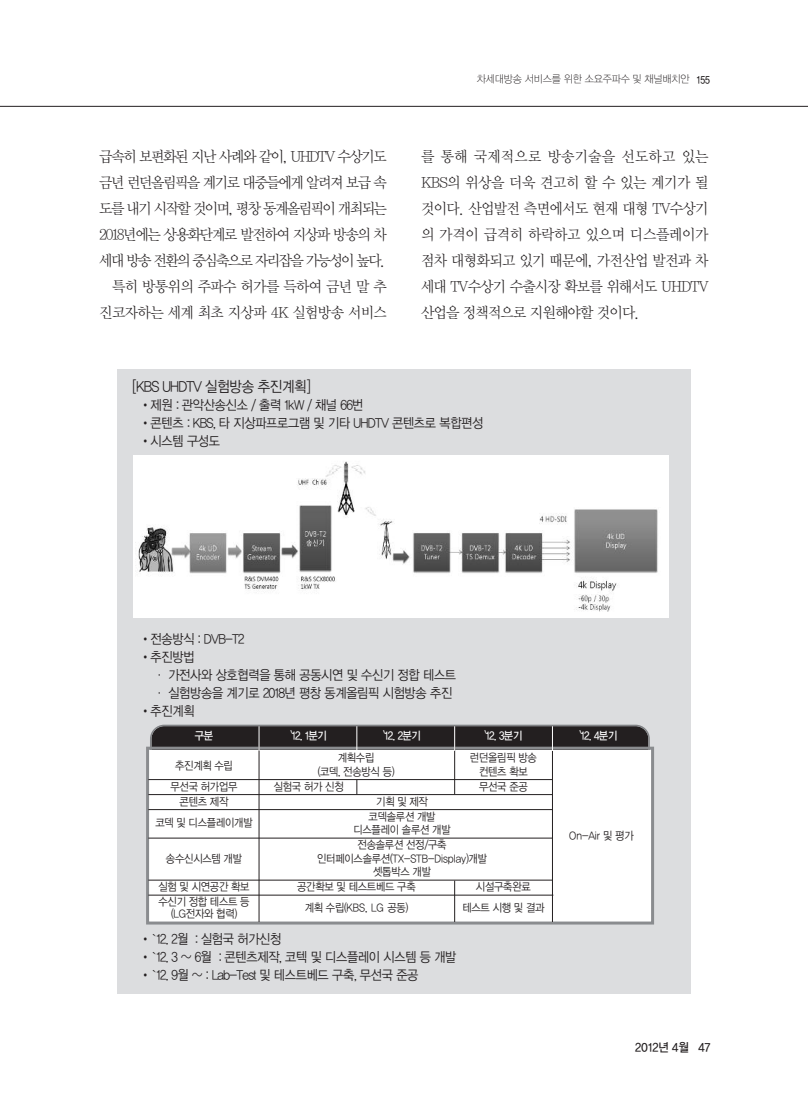
<style>
.page{position:relative;width:808px;height:1106px;background:#fff}
.page>*{position:absolute;margin:0;border:0;box-sizing:border-box;transform-origin:0 0}
.t1{font:15px/26px "YDVY Mj O Std 12";letter-spacing:-.09em;color:#231f20;text-align:right;scale:.95 1}
.t2{font:15px "YDVYGO Std 12";letter-spacing:-.04em;color:#231f20;scale:.9 1}
.t3{font:13.5px/18px "YDVYGO Std 12";letter-spacing:-.02em;color:#231f20;scale:.9 1}
.t4{font:13.5px "YDVYGO Std 12";letter-spacing:-.04em;color:#231f20;scale:.9 1}
.t5{font:12px "YDVYGO Std 13";color:#231f20;scale:.95 1}
.t6{font:11.25px/13.5px "YDVYGO Std 12";letter-spacing:-.02em;color:#231f20;text-align:center;scale:.9 1}
.t7{font:11.25px "YDVYGO Std 13";letter-spacing:-.06em;color:#fff;scale:.9 1}
.t8{font:10.5px "YDVYGO Std 11";letter-spacing:-.015em;color:#231f20;scale:.95 1}
.s1{font-family:"YDVYGO Std 13"}
.s2{font-family:"Times"}
</style>
<div class="page">
<hr style="left:0;top:106px;width:808px;height:1px;background:#231f20">
<div style="left:117px;top:369px;width:573px;height:624px;background:#dcdddf"></div>
<div style="left:133px;top:455px;width:536px;height:163px;background:#fff"></div>
<img style="left:138px;top:461px;width:520px;height:151px">
<div style="left:149px;top:749px;width:502px;height:172px;background:#fff"></div>
<div style="left:146px;top:746px;width:508px;height:178px;border:3px solid #8a8c8f"></div>
<hr style="left:259px;top:726px;width:1px;height:196px;background:#231f20">
<svg style="left:357px;top:780px;width:1px;height:14px"></svg>
<hr style="left:454px;top:726px;width:1px;height:68px;background:#231f20">
<hr style="left:454px;top:880px;width:1px;height:42px;background:#231f20">
<hr style="left:552px;top:726px;width:1px;height:196px;background:#231f20">
<svg style="left:150px;top:724px;width:500px;height:42px"></svg>
<hr style="left:148px;top:779px;width:404px;height:1px;background:#231f20">
<hr style="left:148px;top:794px;width:405px;height:1px;background:#231f20">
<hr style="left:148px;top:809px;width:405px;height:1px;background:#231f20">
<hr style="left:148px;top:837px;width:404px;height:1px;background:#231f20">
<hr style="left:148px;top:879px;width:405px;height:1px;background:#231f20">
<hr style="left:148px;top:894px;width:405px;height:1px;background:#231f20">
<p class="t8" style="left:477px;top:74px;width:247px">차세대방송 서비스를 위한 소요주파수 및 채널배치안 <span class="s1">155</span></p>
<p class="t1" style="left:99px;top:144px;width:304px">급속히 보편화된 지난 사례와 같이, UHDTV 수상기도 금년 런던올림픽을 계기로 대중들에게 알려져 보급 속 도를 내기 시작할 것이며, 평창 동계올림픽이 개최되는<br>2018년에는 상용화단계로 발전하여 지상파 방송의 차 세대 방송 전환의 중심축으로 자리잡을 가능성이 높다. 특히 방통위의 주파수 허가를 득하여 금년 말 추 진코자하는 세계 최초 지상파 4K 실험방송 서비스</p>
<p class="t1" style="left:421px;top:144px;width:304px;text-align:justify">를 통해 국제적으로 방송기술을 선도하고 있는 KBS의 위상을 더욱 견고히 할 수 있는 계기가 될 것이다. 산업발전 측면에서도 현재 대형 TV수상기 의 가격이 급격히 하락하고 있으며 디스플레이가 점차 대형화되고 있기 때문에, 가전산업 발전과 차 세대 TV수상기 수출시장 확보를 위해서도 UHDTV 산업을 정책적으로 지원해야할 것이다.</p>
<p class="t2" style="left:133px;top:379px;width:199px">[KBS UHDTV 실험방송 추진계획]</p>
<p class="t3" style="left:140px;top:396px;width:250px">•제원 : 관악산송신소 / 출력 1kW / 채널 66번</p>
<p class="t3" style="left:140px;top:414px;width:383px">•콘텐츠 : KBS, 타 지상파프로그램 및 기타 UHDTV 콘텐츠로 복합편성</p>
<p class="t3" style="left:140px;top:432px;width:91px">•시스템 구성도</p>
<p class="t4" style="left:140px;top:632px;width:118px">•전송방식 : DVB-T2</p>
<p class="t3" style="left:154px;top:648px;width:337px;text-indent:-14px">•추진방법<br>· 가전사와 상호협력을 통해 공동시연 및 수신기 정합 테스트 · 실험방송을 계기로 2018년 평창 동계올림픽 시험방송 추진</p>
<p class="t3" style="left:140px;top:702px;width:63px">•추진계획</p>
<p class="t7" style="left:195px;top:730px;width:22px">구분</p>
<p class="t7" style="left:290px;top:730px;width:42px">`12. 1분기</p>
<p class="t7" style="left:383px;top:730px;width:43px">`12. 2분기</p>
<p class="t7" style="left:484px;top:730px;width:44px">`12. 3분기</p>
<p class="t7" style="left:579px;top:730px;width:44px">`12. 4분기</p>
<p class="t6" style="left:175px;top:758px;width:66px">추진계획 수립</p>
<p class="t6" style="left:338px;top:751px;width:42px">계획수립</p>
<p class="t6" style="left:470px;top:751px;width:76px">런던올림픽 방송</p>
<p class="t6" style="left:318px;top:764px;width:87px">(코덱, 전송방식 등)</p>
<p class="t6" style="left:479px;top:764px;width:56px">컨텐츠 확보</p>
<p class="t6" style="left:171px;top:779px;width:76px">무선국 허가업무</p>
<p class="t6" style="left:274px;top:779px;width:79px">실험국 허가 신청</p>
<p class="t6" style="left:479px;top:779px;width:56px">무선국 준공</p>
<p class="t6" style="left:180px;top:794px;width:56px">콘텐츠 제작</p>
<p class="t6" style="left:376px;top:794px;width:59px">기획 및 제작</p>
<p class="t6" style="left:155px;top:815px;width:110px">코덱 및 디스플레이개발</p>
<p class="t6" style="left:353px;top:809px;width:110px">코덱솔루션 개발 디스플레이 솔루션 개발</p>
<p class="t6" style="left:358px;top:838px;width:100px">전송솔루션 선정/구축</p>
<p class="t6" style="left:166px;top:851px;width:86px">송수신시스템 개발</p>
<p class="t6" style="left:317px;top:851px;width:190px">인터페이스솔루션(TX-STB-Display)개발 셋톱박스 개발</p>
<p class="t6" style="left:158px;top:880px;width:103px">실험 및 시연공간 확보</p>
<p class="t6" style="left:297px;top:880px;width:133px">공간확보 및 테스트베드 구축</p>
<p class="t6" style="left:476px;top:880px;width:63px">시설구축완료</p>
<p class="t6" style="left:158px;top:895px;width:103px">수신기 정합 테스트 등</p>
<p class="t6" style="left:305px;top:901px;width:117px">계획 수립(KBS, LG 공동)</p>
<p class="t6" style="left:462px;top:901px;width:93px">테스트 시행 및 결과</p>
<p class="t6" style="left:171px;top:907px;width:75px">(LG전자와 협력)</p>
<p class="t3" style="left:140px;top:930px;width:159px">• <span class="s2">`</span>12. 2월 : 실험국 허가신청</p>
<p class="t3" style="left:140px;top:948px;width:353px">• <span class="s2">`</span>12. 3 ~ 6월 : 콘텐츠제작, 코텍 및 디스플레이 시스템 등 개발</p>
<p class="t3" style="left:140px;top:966px;width:311px">• <span class="s2">`</span>12. 9월 ~ : Lab-Test 및 테스트베드 구축, 무선국 준공</p>
<p class="t6" style="left:569px;top:828px;width:73px">On-Air 및 평가</p>
<p class="t5" style="left:635px;top:1041px;width:80px">2012년 4월 47</p>
</div>
